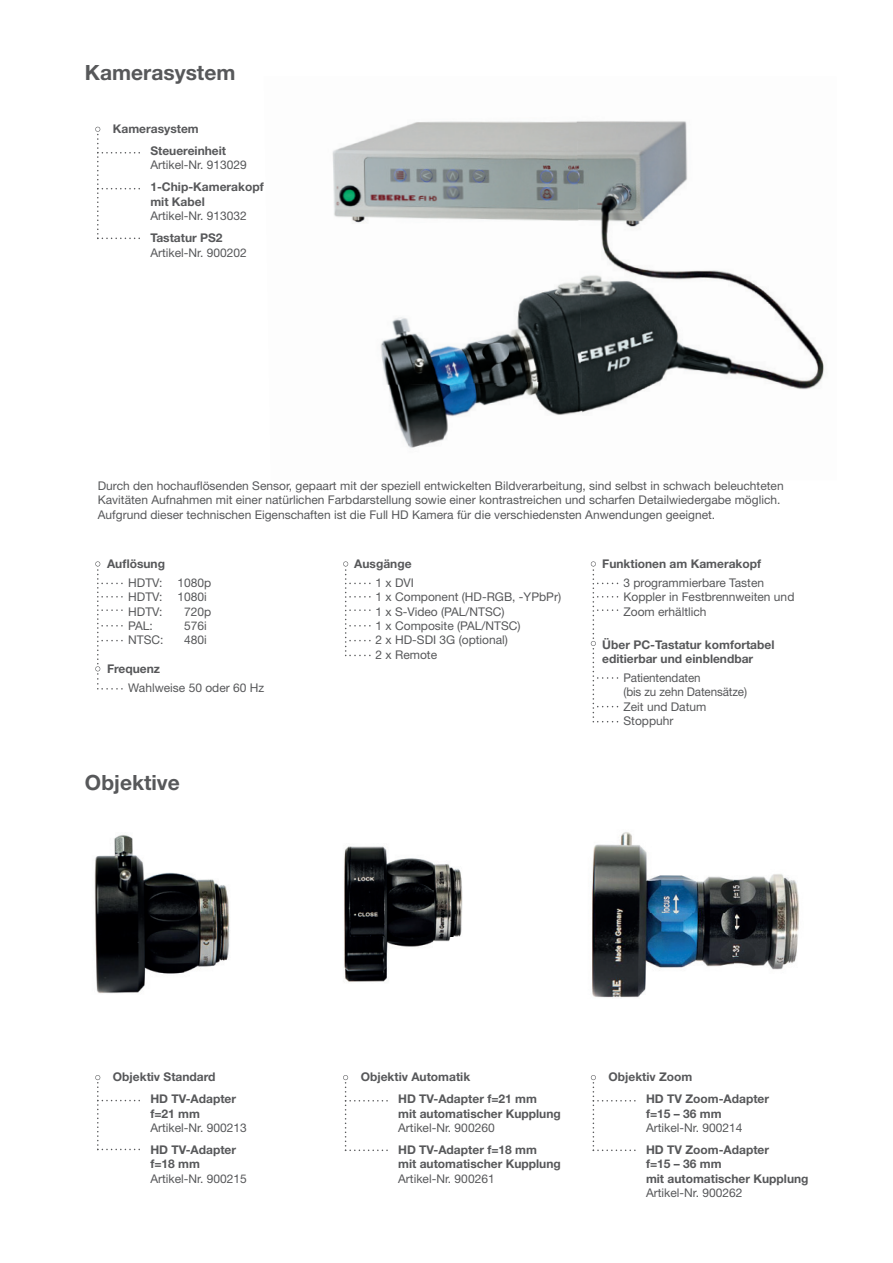
<style>
.page{position:relative;width:893px;height:1263px;background:#fff}
.page>*{position:absolute;margin:0;border:0;box-sizing:border-box;transform-origin:0 0}
.t1{font:700 21px "Helvetica Neue LT";color:#57585a}
.t2{font:12px/14.4px "Helvetica Neue LT";color:#57585a}
.t3{font:700 12px/14.4px "Helvetica Neue LT";color:#57585a}
</style>
<div class="page">
<img style="left:332px;top:121px;width:244px;height:260px">
<img style="left:576px;top:121px;width:248px;height:291px">
<img style="left:386px;top:381px;width:198px;height:67px">
<img style="left:94px;top:835px;width:136px;height:159px">
<img style="left:344px;top:846px;width:119px;height:136px">
<img style="left:592px;top:832px;width:207px;height:167px">
<svg style="left:95px;top:127px;width:45px;height:112px"></svg>
<svg style="left:343px;top:561px;width:28px;height:95px"></svg>
<svg style="left:95px;top:561px;width:28px;height:128px"></svg>
<svg style="left:591px;top:561px;width:27px;height:161px"></svg>
<svg style="left:95px;top:1075px;width:45px;height:75px"></svg>
<svg style="left:343px;top:1075px;width:45px;height:76px"></svg>
<svg style="left:591px;top:1075px;width:45px;height:76px"></svg>
<h1 class="t1" style="left:85px;top:60px;width:152px">Kamerasystem</h1>
<p class="t3" style="left:150px;top:117px;width:77px;line-height:22px;text-indent:-38px">Kamerasystem<br>Steuereinheit</p>
<p class="t2" style="left:150px;top:158px;width:98px">Artikel-Nr. 913029</p>
<p class="t3" style="left:150px;top:180px;width:115px">1-Chip-Kamerakopf mit Kabel</p>
<p class="t2" style="left:150px;top:208px;width:98px">Artikel-Nr. 913032</p>
<p class="t3" style="left:150px;top:230px;width:74px">Tastatur PS2</p>
<p class="t2" style="left:150px;top:245px;width:98px">Artikel-Nr. 900202</p>
<p class="t2" style="left:98px;top:478px;width:687px">Durch den hochauflösenden Sensor, gepaart mit der speziell entwickelten Bildverarbeitung, sind selbst in schwach beleuchteten<br>Kavitäten Aufnahmen mit einer natürlichen Farbdar stellung sowie einer kontrastreichen und scharfen Detailwiedergabe möglich.<br>Aufgrund dieser technischen Eigenschaften ist die Full HD Kamera für die verschiedensten Anwendungen geeignet.</p>
<p class="t3" style="left:107px;top:556px;width:60px">Auflösung</p>
<p class="t2" style="left:128px;top:575px;width:36px">HDTV:</p>
<p class="t2" style="left:178px;top:575px;width:35px">1080p</p>
<p class="t2" style="left:128px;top:590px;width:36px">HDTV:</p>
<p class="t2" style="left:178px;top:590px;width:31px">1080i</p>
<p class="t2" style="left:128px;top:604px;width:36px">HDTV:</p>
<p class="t2" style="left:184px;top:604px;width:29px">720p</p>
<p class="t2" style="left:128px;top:618px;width:26px">PAL:</p>
<p class="t2" style="left:184px;top:618px;width:24px">576i</p>
<p class="t2" style="left:128px;top:633px;width:37px">NTSC:</p>
<p class="t2" style="left:184px;top:633px;width:24px">480i</p>
<p class="t3" style="left:107px;top:661px;width:55px">Frequenz</p>
<p class="t2" style="left:128px;top:680px;width:137px">Wahlweise 50 oder 60 Hz</p>
<h1 class="t1" style="left:85px;top:769px;width:96px">Objektive</h1>
<p class="t3" style="left:354px;top:556px;width:59px">Ausgänge</p>
<p class="t2" style="left:376px;top:575px;width:187px">1 x DVI<br>1 x Component (HD-RGB, -YPbPr)<br>1 x S-Video (PAL/NTSC)<br>1 x Composite (PAL/NTSC)<br>2 x HD-SDI 3G (optional)<br>2 x Remote</p>
<p class="t3" style="left:602px;top:556px;width:160px">Funktionen am Kamerakopf</p>
<p class="t2" style="left:623px;top:575px;width:172px">3 programmierbare Tasten<br>Koppler in Festbrennweiten und<br>Zoom erhältlich</p>
<p class="t3" style="left:602px;top:637px;width:174px">Über PC-Tastatur komfortabel editierbar und einblendbar</p>
<p class="t2" style="left:623px;top:670px;width:125px">Patientendaten<br>(bis zu zehn Datensätze)<br>Zeit und Datum<br>Stoppuhr</p>
<p class="t3" style="left:150px;top:1065px;width:87px;line-height:22px;text-indent:-38px">Objektiv Standard<br>HD TV-Adapter</p>
<p class="t3" style="left:150px;top:1106px;width:51px">f=21 mm</p>
<p class="t2" style="left:150px;top:1120px;width:98px">Artikel-Nr. 900213</p>
<p class="t3" style="left:150px;top:1142px;width:87px">HD TV-Adapter f=18 mm</p>
<p class="t2" style="left:150px;top:1171px;width:98px">Artikel-Nr. 900215</p>
<p class="t3" style="left:398px;top:1065px;width:140px;line-height:22px;text-indent:-37px">Objektiv Automatik<br>HD TV-Adapter f=21 mm</p>
<p class="t3" style="left:398px;top:1106px;width:164px">mit automatischer Kupplung</p>
<p class="t2" style="left:398px;top:1120px;width:98px">Artikel-Nr. 900260</p>
<p class="t3" style="left:398px;top:1142px;width:164px">HD TV-Adapter f=18 mm<br>mit automatischer Kupplung</p>
<p class="t2" style="left:398px;top:1171px;width:98px">Artikel-Nr. 900261</p>
<p class="t3" style="left:646px;top:1065px;width:125px;line-height:22px;text-indent:-38px">Objektiv Zoom<br>HD TV Zoom-Adapter</p>
<p class="t3" style="left:646px;top:1106px;width:77px">f=15 – 36 mm</p>
<p class="t2" style="left:646px;top:1120px;width:98px">Artikel-Nr. 900214</p>
<p class="t3" style="left:646px;top:1142px;width:164px">HD TV Zoom-Adapter<br>f=15 – 36 mm<br>mit automatischer Kupplung</p>
<p class="t2" style="left:646px;top:1185px;width:98px">Artikel-Nr. 900262</p>
</div>
